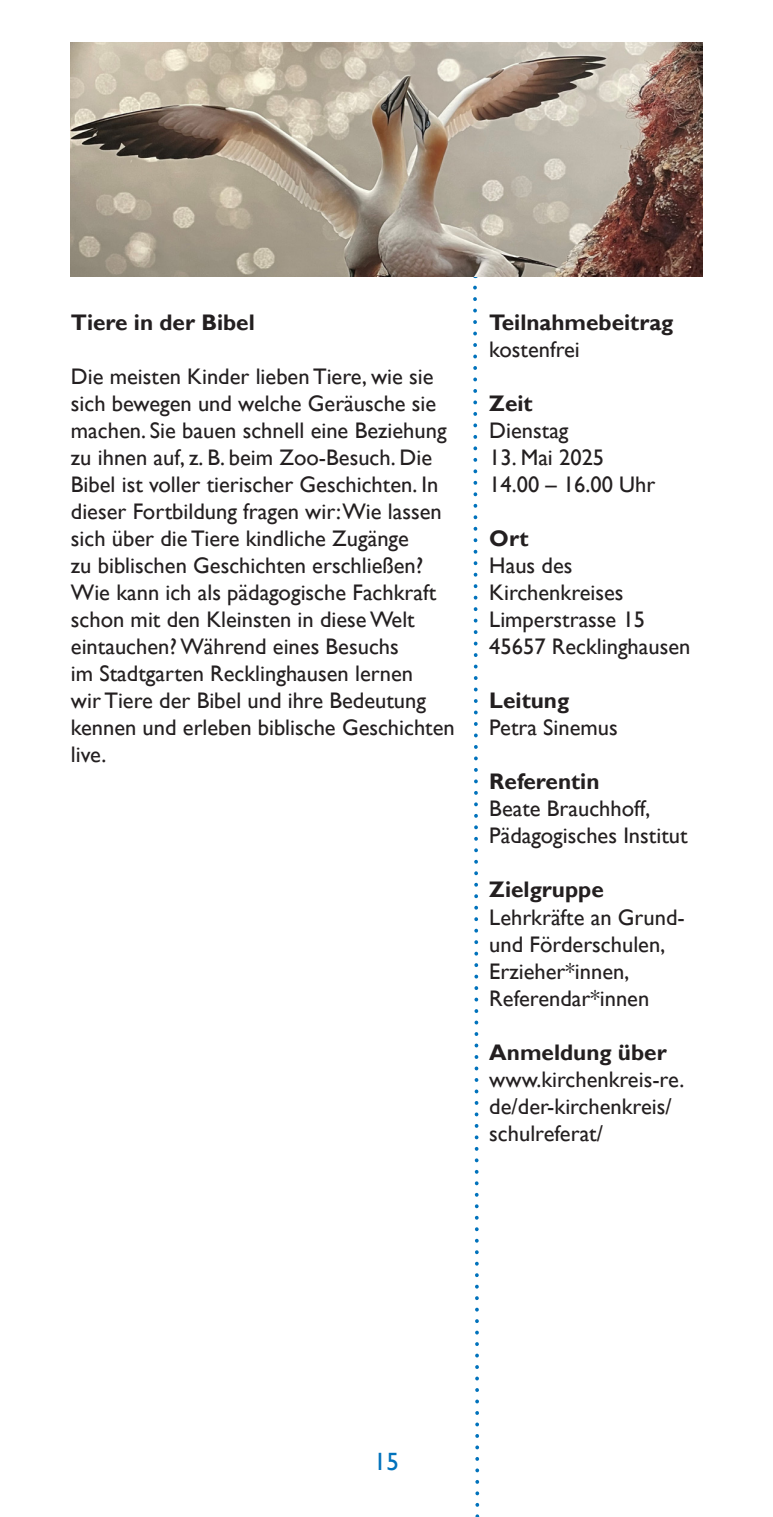
<style>
.page{position:relative;width:773px;height:1517px;background:#fff}
.page>*{position:absolute;margin:0;border:0;box-sizing:border-box;transform-origin:0 0}
.t1{font:25px "Gill Sans";color:#0072bc}
.t2{font:22.5px/27px "Gill Sans";color:#231f20}
.t3{font:700 22.5px "Gill Sans";color:#231f20}
</style>
<div class="page">
<svg style="left:473px;top:285px;width:7px;height:1232px"></svg>
<img style="left:71px;top:43px;width:631px;height:233px">
<p class="t3" style="left:71px;top:309px;width:185px">Tiere in der Bibel</p>
<p class="t2" style="left:71px;top:364px;width:385px">Die meisten Kinder lieben Tiere, wie sie sich bewegen und welche Geräusche sie machen. Sie bauen schnell eine Beziehung zu ihnen auf, z. B. beim Zoo-Besuch. Die Bibel ist voller tierischer Geschichten. In dieser Fortbildung fragen wir:Wie lassen sich über die Tiere kindliche Zugänge<br>zu biblischen Geschichten erschließen?<br>Wie kann ich als pädagogische Fachkraft schon mit den Kleinsten in diese Welt eintauchen? Während eines Besuchs<br>im Stadtgarten Recklinghausen lernen<br>wir Tiere der Bibel und ihre Bedeutung kennen und erleben biblische Geschichten live.</p>
<p class="t3" style="left:489px;top:309px;width:185px">Teilnahmebeitrag</p>
<p class="t2" style="left:489px;top:337px;width:92px">kostenfrei</p>
<p class="t3" style="left:489px;top:390px;width:45px">Zeit</p>
<p class="t2" style="left:489px;top:418px;width:81px">Dienstag</p>
<p class="t2" style="left:489px;top:445px;width:116px">13. Mai 2025</p>
<p class="t2" style="left:489px;top:472px;width:167px">14.00 – 16.00 Uhr</p>
<p class="t3" style="left:489px;top:525px;width:41px">Ort</p>
<p class="t2" style="left:489px;top:553px;width:85px">Haus des</p>
<p class="t2" style="left:489px;top:580px;width:136px">Kirchenkreises</p>
<p class="t2" style="left:489px;top:607px;width:157px">Limperstrasse 15</p>
<p class="t2" style="left:489px;top:634px;width:203px">45657 Recklinghausen</p>
<p class="t3" style="left:489px;top:687px;width:81px">Leitung</p>
<p class="t2" style="left:489px;top:715px;width:130px">Petra Sinemus</p>
<p class="t3" style="left:489px;top:768px;width:112px">Referentin</p>
<p class="t2" style="left:489px;top:796px;width:162px">Beate Brauchhoff,</p>
<p class="t2" style="left:489px;top:823px;width:200px">Pädagogisches Institut</p>
<p class="t3" style="left:489px;top:876px;width:116px">Zielgruppe</p>
<p class="t2" style="left:489px;top:904px;width:197px">Lehrkräfte an Grund-</p>
<p class="t2" style="left:489px;top:931px;width:177px">und Förderschulen,</p>
<p class="t2" style="left:489px;top:958px;width:141px">Erzieher*innen,</p>
<p class="t2" style="left:489px;top:985px;width:161px">Referendar*innen</p>
<p class="t3" style="left:489px;top:1038px;width:179px">Anmeldung über</p>
<p class="t2" style="left:489px;top:1066px;width:196px">www.kirchenkreis-re. de/der-kirchenkreis/ schulreferat/</p>
<p class="t1" style="left:374px;top:1447px;width:26px">15</p>
</div>
